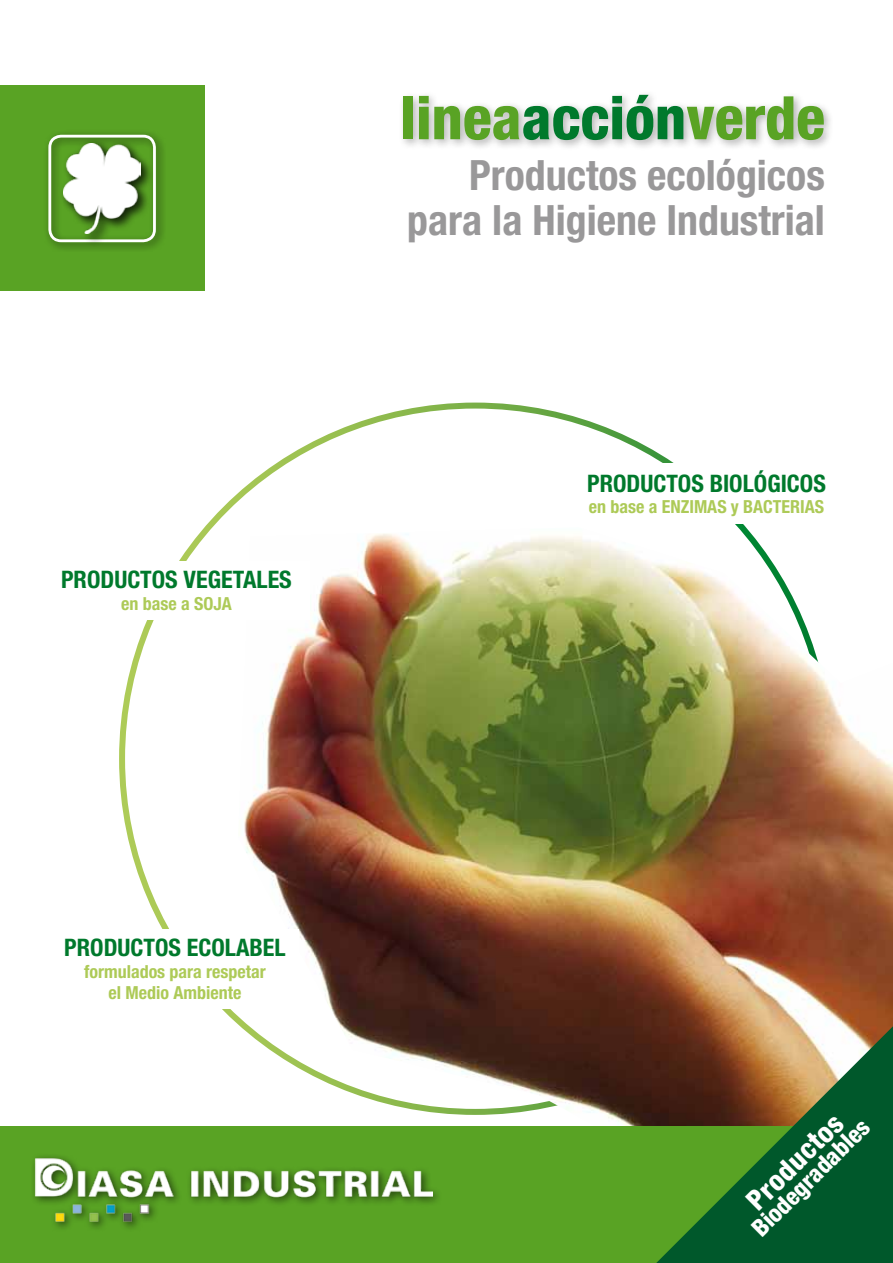
<style>
.page{position:relative;width:893px;height:1263px;background:#fff}
.page>*{position:absolute;margin:0;border:0;box-sizing:border-box;transform-origin:0 0}
.t1{font:800 condensed 60px "Helvetica Neue LT Std";color:#59a324}
.t2{font:700 condensed 41.85px/45px "Helvetica Neue LT Std";color:#999899;text-align:right}
.t3{font:800 condensed 28.2px "Helvetica Neue LT Std";color:#fff}
.t4{font:700 condensed 24.15px "Helvetica Neue LT Std";color:#00792c}
.t5{font:800 condensed 24px "Helvetica Neue LT Std";color:#fff}
.t6{font:700 condensed 18px/21.6px "Helvetica Neue LT Std";color:#adca57;text-align:center}
.s1{color:#00792c}
</style>
<div class="page">
<img style="left:238px;top:527px;width:655px;height:600px">
<div style="left:0;top:86px;width:204px;height:205px;background:#59a324"></div>
<div style="left:43px;top:129px;width:124px;height:124px;background:#000;opacity:.6"></div>
<div style="left:48px;top:135px;width:108px;height:107px;border:3px solid #fff;border-radius:11px"></div>
<div style="left:62px;top:141px;width:93px;height:107px;background:#000;opacity:.5"></div>
<img style="left:64px;top:143px;width:76px;height:91px">
<div style="left:51px;top:929px;width:248px;height:80px;background:#fff"></div>
<div style="left:0;top:1127px;width:893px;height:136px;background:#59a324"></div>
<img style="left:34px;top:1157px;width:398px;height:64px">
<div style="left:398px;top:90px;width:436px;height:62px;background:#000;opacity:.3"></div>
<div style="left:43px;top:561px;width:267px;height:58px;background:#fff"></div>
<svg style="left:656px;top:1026px;width:237px;height:237px"></svg>
<h3 class="t4" style="left:61px;top:565px;width:232px">PRODUCTOS VEGETALES</h3>
<p class="t6" style="left:121px;top:592px;width:112px">en base a SOJA</p>
<h1 class="t1" style="left:400px;top:81px;width:426px">linea<span class="s1">acción</span>verde</h1>
<h2 class="t2" style="left:407px;top:152px;width:419px">Productos ecológicos para la Higiene Industrial</h2>
<h3 class="t4" style="left:587px;top:468px;width:240px">PRODUCTOS BIOLÓGICOS</h3>
<p class="t6" style="left:589px;top:496px;width:237px">en base a ENZIMAS y BACTERIAS</p>
<h3 class="t4" style="left:64px;top:933px;width:223px">PRODUCTOS ECOLABEL</h3>
<p class="t6" style="left:84px;top:960px;width:183px">formulados para respetar el Medio Ambiente</p>
<h3 class="t3" style="left:739px;top:1193px;width:125px;rotate:-45deg">Productos</h3>
<h3 class="t5" style="left:745px;top:1222px;width:156px;rotate:-45deg">Biodegradables</h3>
</div>
